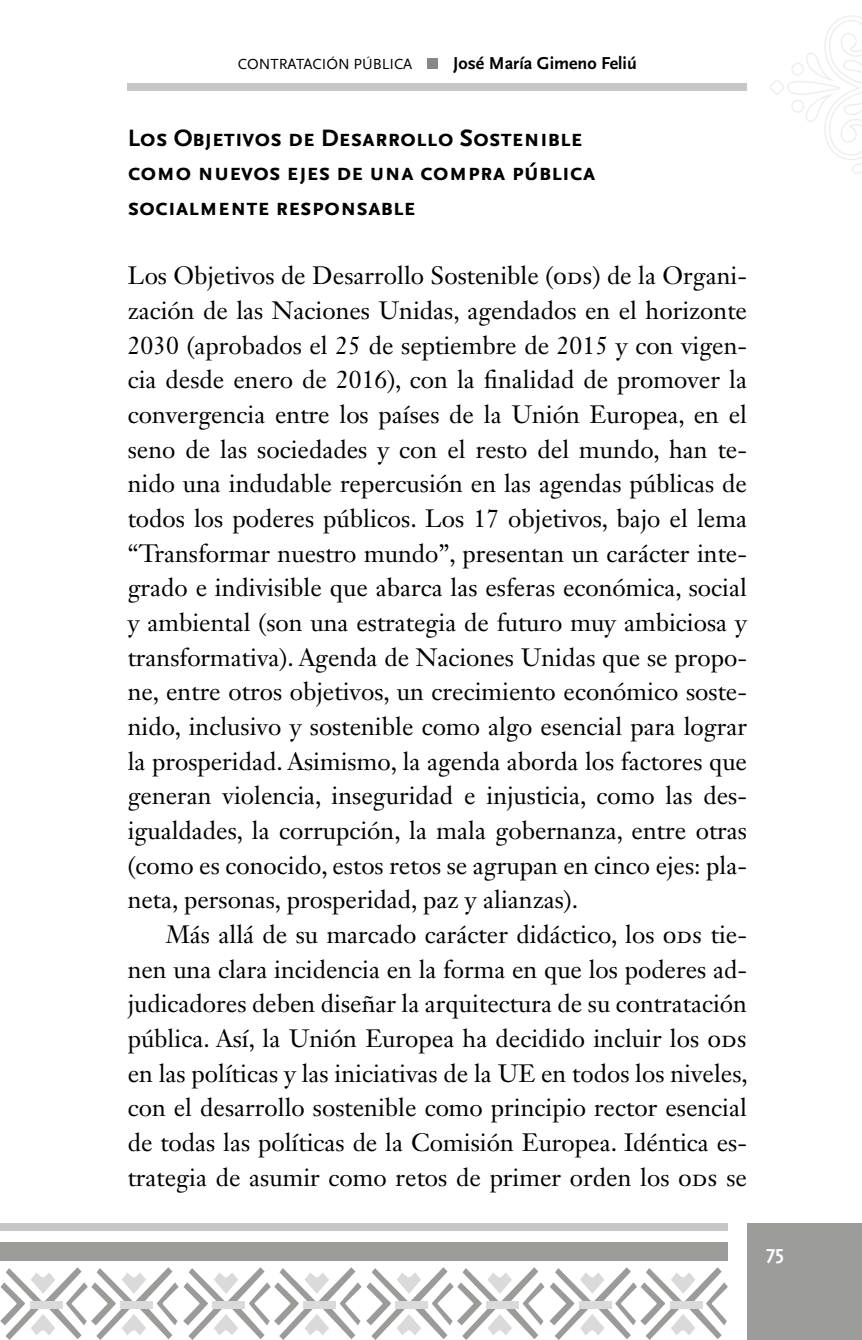
<style>
.page{position:relative;width:862px;height:1340px;background:#fff}
.page>*{position:absolute;margin:0;border:0;box-sizing:border-box;transform-origin:0 0}
.t1{font:24.75px/34.6px "Janson Text LT Std";color:#000;text-align:justify}
.Cuerpo{font:700 24.75px/34.6px "Scala Sans OT";color:#000}
.t2{font:700 20.25px "Scala Sans OT";color:#fff}
.t3{font:700 18px "Scala Sans OT";color:#000}
.t4{font:15.3px "Scala Sans OT";color:#000}
</style>
<div class="page">
<div style="left:427px;top:58px;width:10px;height:11px;background:#878787"></div>
<div style="left:128px;top:83px;width:618px;height:8px;background:#c6c6c6"></div>
<svg style="left:770px;top:15px;width:91px;height:159px"></svg>
<div style="left:746px;top:1223px;width:115px;height:116px;background:#9b9b9a"></div>
<div style="left:0;top:1241px;width:727px;height:19px;background:#9b9b9a"></div>
<div style="left:0;top:1223px;width:727px;height:8px;background:#c6c6c6"></div>
<svg style="left:0;top:1267px;width:727px;height:72px"></svg>
<p class="t4" style="left:238px;top:55px;width:176px">CONTRATACIÓN PÚBLICA</p>
<p class="t3" style="left:453px;top:53px;width:185px">José María Gimeno Feliú</p>
<p class="Cuerpo" style="left:128px;top:121px;width:469px">Los Objetivos de Desarrollo Sostenible como nuevos ejes de una compra pública socialmente responsable</p>
<p class="t1" style="left:128px;top:258px;width:621px">Los Objetivos de Desarrollo Sostenible (ods) de la Organi&shy;zación de las Naciones Unidas, agendados en el horizonte 2030 (aprobados el 25 de septiembre de 2015 y con vigen&shy;cia desde enero de 2016), con la finalidad de promover la convergencia entre los países de la Unión Europea, en el seno de las sociedades y con el resto del mundo, han te&shy;nido una indudable repercusión en las agendas públicas de todos los poderes públicos. Los 17 objetivos, bajo el lema “Transformar nuestro mundo”, presentan un carácter inte&shy;grado e indivisible que abarca las esferas económica, social y ambiental (son una estrategia de futuro muy ambiciosa y transformativa). Agenda de Naciones Unidas que se propo&shy;ne, entre otros objetivos, un crecimiento económico soste&shy;nido, inclusivo y sostenible como algo esencial para lograr la prosperidad. Asimismo, la agenda aborda los factores que generan violencia, inseguridad e injusticia, como las des&shy;igualdades, la corrupción, la mala gobernanza, entre otras (como es conocido, estos retos se agrupan en cinco ejes: pla&shy;neta, personas, prosperidad, paz y alianzas).</p>
<p class="t1" style="left:128px;top:917px;width:621px;text-indent:38px">Más allá de su marcado carácter didáctico, los ods tie&shy;nen una clara incidencia en la forma en que los poderes ad&shy;judicadores deben diseñar la arquitectura de su contratación pública. Así, la Unión Europea ha decidido incluir los ods en las políticas y las iniciativas de la UE en todos los niveles, con el desarrollo sostenible como principio rector esencial de todas las políticas de la Comisión Europea. Idéntica es&shy;trategia de asumir como retos de primer orden los ods se</p>
<p class="t2" style="left:765px;top:1240px;width:19px">75</p>
</div>
